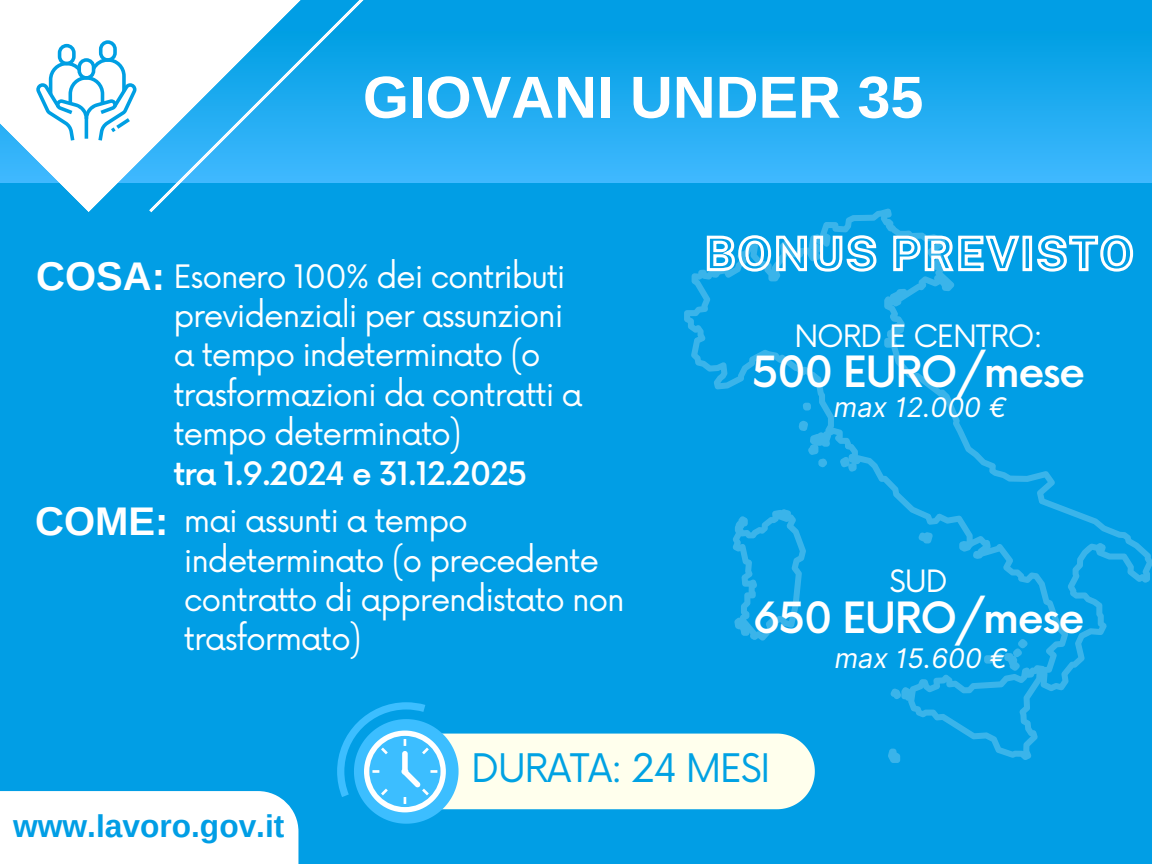
<style>
.page{position:relative;width:1152px;height:864px;background:#019ee5}
.page>*{position:absolute;margin:0;border:0;box-sizing:border-box;transform-origin:0 0}
.t1{font:700 59.4px "Arimo";color:#fff}
.t2{font:500 42px "Now";letter-spacing:-.04em;color:#fff}
.t3{font:38.4px "Now";letter-spacing:-.04em;color:#00a2e3}
.t4{font:700 31.65px "Arimo";color:#019ee5}
.t5{font:31.5px/39.3px "Now";letter-spacing:-.04em;color:#fff}
.t6{font:500 31.5px "Now";letter-spacing:-.04em;color:#fff}
.t7{font:30px "Now";letter-spacing:-.04em;color:#fff}
.t8{font:italic 27px "Inter";color:#fff}
.s1{font-family:"Arimo";font-weight:700;font-size:40.05px}
</style>
<div class="page">
<div style="left:0;top:32px;width:1152px;height:151px;background:linear-gradient(to bottom,#009fe3,#40b8ff)"></div>
<svg style="left:0;top:0;width:149px;height:212px;fill:#fff"></svg>
<svg style="left:149px;top:0;width:299px;height:213px"></svg>
<svg style="left:36px;top:40px;width:100px;height:100px"></svg>
<svg style="left:337px;top:702px;width:478px;height:122px"></svg>
<svg style="left:684px;top:208px;width:468px;height:483px"></svg>
<svg style="left:888px;top:639px;width:158px;height:124px"></svg>
<div style="left:994px;top:653px;width:9px;height:8px;background:#3ab4ea;border-radius:3px"></div>
<div style="left:984px;top:655px;width:9px;height:9px;background:#3ab4ea;border-radius:3px"></div>
<svg style="left:959px;top:540px;width:24px;height:19px"></svg>
<svg style="left:918px;top:532px;width:15px;height:11px"></svg>
<svg style="left:840px;top:457px;width:17px;height:15px"></svg>
<svg style="left:799px;top:421px;width:32px;height:46px"></svg>
<svg style="left:803px;top:403px;width:8px;height:8px"></svg>
<svg style="left:891px;top:296px;width:10px;height:10px"></svg>
<svg style="left:732px;top:509px;width:74px;height:132px"></svg>
<svg style="left:705px;top:233px;width:430px;height:41px"></svg>
<div style="left:0;top:791px;width:298px;height:73px;background:#fff"></div>
<h1 class="t1" style="left:363px;top:56px;width:562px">GIOVANI UNDER 35</h1>
<p class="t5" style="left:173px;top:254px;width:411px;text-indent:-137px"><span class="s1">COSA:</span> Esonero 100% dei contributi previdenziali per assunzioni a tempo indeterminato (o trasformazioni da contratti a tempo determinato)</p>
<p class="t6" style="left:173px;top:449px;width:356px">tra 1.9.2024 e 31.12.2025</p>
<p class="t5" style="left:184px;top:499px;width:442px;text-indent:-149px"><span class="s1">COME:</span> mai assunti a tempo indeterminato (o precedente contratto di apprendistato non trasformato)</p>
<p class="t7" style="left:794px;top:312px;width:250px">NORD E CENTRO:</p>
<h2 class="t2" style="left:752px;top:339px;width:335px">500 EURO/mese</h2>
<p class="t8" style="left:834px;top:387px;width:174px">max 12.000 €</p>
<p class="t7" style="left:890px;top:557px;width:60px">SUD</p>
<h2 class="t2" style="left:753px;top:585px;width:334px">650 EURO/mese</h2>
<p class="t8" style="left:835px;top:639px;width:174px">max 15.600 €</p>
<p class="t4" style="left:13px;top:804px;width:273px">www.lavoro.gov.it</p>
<p class="t3" style="left:471px;top:737px;width:301px">DURATA: 24 MESI</p>
</div>
